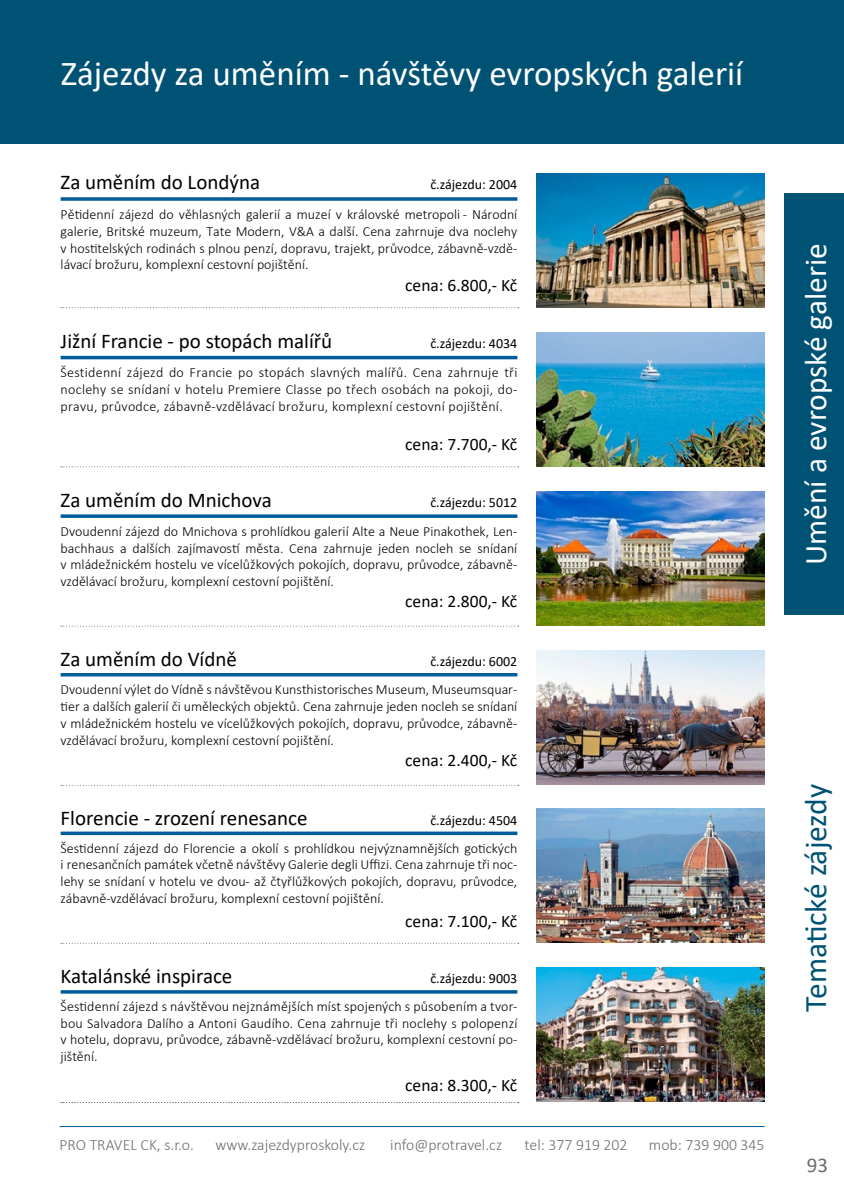
<style>
.page{position:relative;width:844px;height:1191px;background:#fff}
.page>*{position:absolute;margin:0;border:0;box-sizing:border-box;transform-origin:0 0}
.t1{font:35px "Calibri";color:#fff}
.t2{font:31.5px "Calibri";color:#fff}
.t3{font:31.5px "Calibri";letter-spacing:-.01em;color:#005274}
.t4{font:21px "Calibri";color:#000}
.t5{font:21px "Calibri";color:#6d6e71}
.t6{font:17.5px "Calibri";color:#000}
.t7{font:300 15.75px "Calibri";color:#6d6e71}
.t8{font:300 14px/16.8px "Calibri";color:#000;text-align:justify}
.t9{font:14px "Calibri";color:#000}
</style>
<div class="page">
<div style="left:784px;top:193px;width:59px;height:422px;background:#005274"></div>
<hr style="left:60px;top:1126px;width:704px;height:1px;background:#005c9a">
<div style="left:0;top:0;width:843px;height:144px;background:#005274"></div>
<img style="left:536px;top:174px;width:228px;height:134px">
<img style="left:536px;top:332px;width:228px;height:134px">
<img style="left:536px;top:491px;width:228px;height:134px">
<img style="left:536px;top:650px;width:228px;height:134px">
<img style="left:536px;top:809px;width:228px;height:134px">
<img style="left:536px;top:967px;width:228px;height:134px">
<svg style="left:61px;top:197px;width:456px;height:4px;background:#1f6fa6"></svg>
<hr style="left:61px;top:356px;width:456px;height:3px;background:#005c9a">
<svg style="left:61px;top:514px;width:456px;height:4px;background:#1f6fa6"></svg>
<hr style="left:61px;top:673px;width:456px;height:3px;background:#005c9a">
<svg style="left:61px;top:831px;width:456px;height:4px;background:#2473a8"></svg>
<hr style="left:61px;top:990px;width:456px;height:3px;background:#005c9a">
<svg style="left:61px;top:307px;width:457px;height:1px"></svg>
<svg style="left:61px;top:625px;width:457px;height:1px"></svg>
<svg style="left:61px;top:943px;width:457px;height:1px"></svg>
<svg style="left:61px;top:466px;width:457px;height:1px"></svg>
<svg style="left:61px;top:785px;width:457px;height:1px"></svg>
<svg style="left:61px;top:1102px;width:457px;height:1px"></svg>
<h1 class="t1" style="left:61px;top:49px;width:683px">Zájezdy za uměním - návštěvy evropských galerií</h1>
<h3 class="t4" style="left:61px;top:168px;width:201px">Za uměním do Londýna</h3>
<p class="t9" style="left:430px;top:175px;width:88px">č.zájezdu: 2004</p>
<p class="t8" style="left:61px;top:206px;width:458px">Pětidenní zájezd do věhlasných galerií a muzeí v královské metropoli - Národní galerie, Britské muzeum, Tate Modern, V&amp;A a další. Cena zahrnuje dva noclehy v hostitelských rodinách s plnou penzí, dopravu, trajekt, průvodce, zábavně-vzdě&shy;lávací brožuru, komplexní cestovní pojištění.</p>
<h3 class="t4" style="left:61px;top:327px;width:273px">Jižní Francie - po stopách malířů</h3>
<p class="t6" style="left:405px;top:273px;width:114px">cena: 6.800,- Kč</p>
<p class="t9" style="left:430px;top:334px;width:88px">č.zájezdu: 4034</p>
<p class="t8" style="left:61px;top:364px;width:458px">Šestidenní zájezd do Francie po stopách slavných malířů. Cena zahrnuje tři noclehy se snídaní v hotelu Premiere Classe po třech osobách na pokoji, do&shy;pravu, průvodce, zábavně-vzdělávací brožuru, komplexní cestovní pojištění.</p>
<h3 class="t4" style="left:61px;top:485px;width:212px">Za uměním do Mnichova</h3>
<p class="t6" style="left:405px;top:432px;width:114px">cena: 7.700,- Kč</p>
<p class="t9" style="left:430px;top:493px;width:88px">č.zájezdu: 5012</p>
<p class="t8" style="left:61px;top:522px;width:458px">Dvoudenní zájezd do Mnichova s prohlídkou galerií Alte a Neue Pinakothek, Len&shy;bachhaus a dalších zajímavostí města. Cena zahrnuje jeden nocleh se snídaní v mládežnickém hostelu ve vícelůžkových pokojích, dopravu, průvodce, zábavně&shy;vzdělávací brožuru, komplexní cestovní pojištění.</p>
<h3 class="t4" style="left:61px;top:644px;width:178px">Za uměním do Vídně</h3>
<p class="t6" style="left:405px;top:589px;width:114px">cena: 2.800,- Kč</p>
<p class="t9" style="left:430px;top:651px;width:88px">č.zájezdu: 6002</p>
<p class="t8" style="left:61px;top:681px;width:458px">Dvoudenní výlet do Vídně s návštěvou Kunsthistorisches Museum, Museumsquar&shy;tier a dalších galerií či uměleckých objektů. Cena zahrnuje jeden nocleh se snídaní v mládežnickém hostelu ve vícelůžkových pokojích, dopravu, průvodce, zábavně&shy;vzdělávací brožuru, komplexní cestovní pojištění.</p>
<h3 class="t4" style="left:61px;top:803px;width:248px">Florencie - zrození renesance</h3>
<p class="t6" style="left:405px;top:748px;width:114px">cena: 2.400,- Kč</p>
<p class="t9" style="left:430px;top:810px;width:88px">č.zájezdu: 4504</p>
<p class="t8" style="left:61px;top:839px;width:458px">Šestidenní zájezd do Florencie a okolí s prohlídkou nejvýznamnějších gotických i renesančních památek včetně návštěvy Galerie degli Uffizi. Cena zahrnuje tři noc&shy;lehy se snídaní v hotelu ve dvou- až čtyřlůžkových pokojích, dopravu, průvodce, zábavně-vzdělávací brožuru, komplexní cestovní pojištění.</p>
<h3 class="t4" style="left:61px;top:962px;width:173px">Katalánské inspirace</h3>
<p class="t6" style="left:405px;top:909px;width:114px">cena: 7.100,- Kč</p>
<p class="t9" style="left:430px;top:969px;width:88px">č.zájezdu: 9003</p>
<p class="t8" style="left:61px;top:997px;width:458px">Šestidenní zájezd s návštěvou nejznámějších míst spojených s působením a tvor&shy;bou Salvadora Dalího a Antoni Gaudího. Cena zahrnuje tři noclehy s polopenzí v hotelu, dopravu, průvodce, zábavně-vzdělávací brožuru, komplexní cestovní po&shy;jištění.</p>
<p class="t6" style="left:405px;top:1073px;width:114px">cena: 8.300,- Kč</p>
<p class="t7" style="left:60px;top:1135px;width:136px">PRO TRAVEL CK, s.r.o.</p>
<p class="t7" style="left:215px;top:1135px;width:151px">www.zajezdyproskoly.cz</p>
<p class="t7" style="left:390px;top:1135px;width:113px">info@protravel.cz</p>
<p class="t7" style="left:524px;top:1135px;width:104px">tel: 377 919 202</p>
<p class="t7" style="left:648px;top:1135px;width:117px">mob: 739 900 345</p>
<h2 class="t2" style="left:793px;top:565px;width:323px;rotate:-90deg">Umění a evropské galerie</h2>
<h2 class="t3" style="left:793px;top:1011px;width:229px;rotate:-90deg">Tematické zájezdy</h2>
<h3 class="t5" style="left:806px;top:1150px;width:23px">93</h3>
</div>
